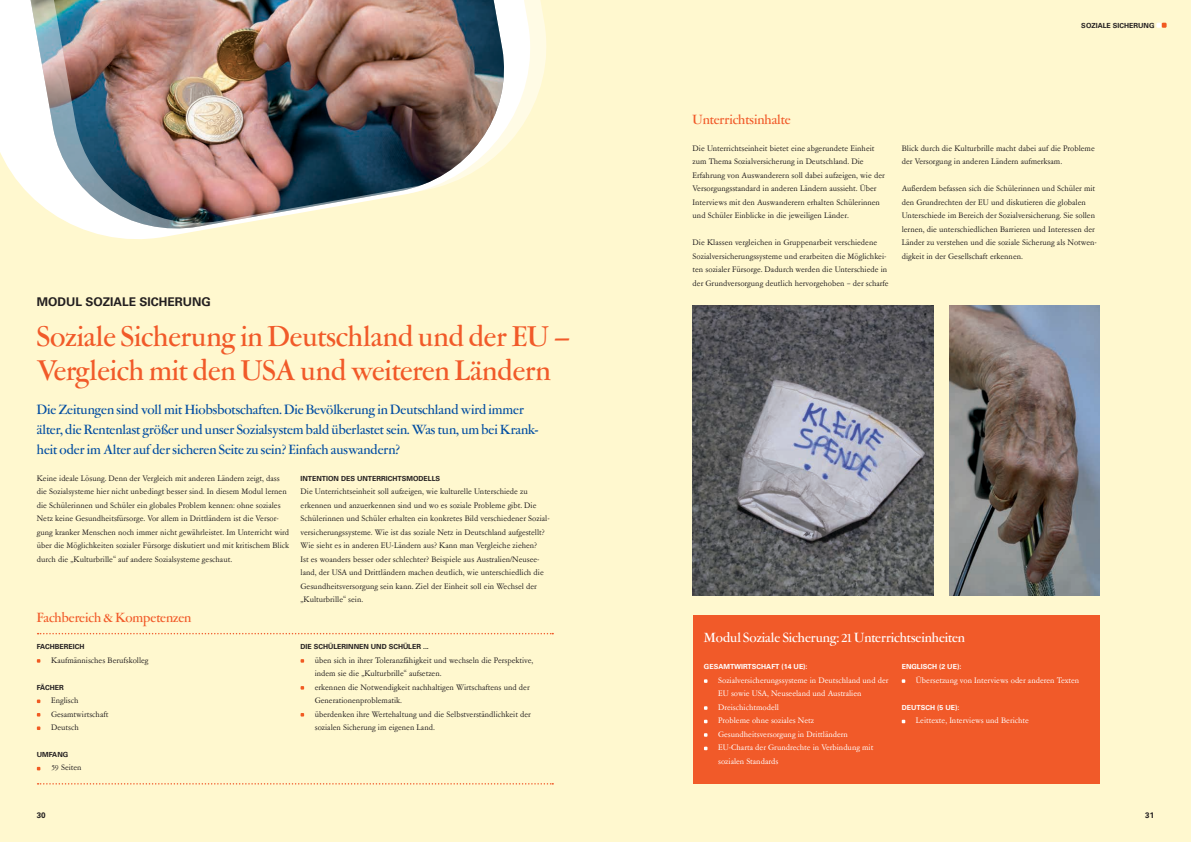
<style>
.page{position:relative;width:1191px;height:842px;background:#fff8cf}
.page>*{position:absolute;margin:0;border:0;box-sizing:border-box;transform-origin:0 0}
.t1{font:500 32px/33.7px "Garamont Amst SHOP";color:#f15a29}
.t2{font:500 15px/20.2px "Garamont Amst SHOP";color:#034ea2}
.t3{font:500 15px "Garamont Amst SHOP";color:#fff}
.t4{font:500 15px "Garamont Amst SHOP";color:#f15a29}
.t5{font:700 12px "Univers LT Pro 65";color:#231f20}
.t6{font:9px/13.5px "Garamont Amst SB";color:#231f20}
.t7{font:9px/13.5px "Garamont Amst SB";color:#fff}
.t8{font:700 8px "Univers LT Pro 65";color:#231f20}
.t9{font:700 7px "Univers LT Pro 65";color:#231f20}
.t10{font:700 7px "Univers LT Pro 65";color:#fff}
</style>
<div class="page">
<svg style="left:1156px;top:23px;width:10px;height:5px"></svg>
<img style="left:0;top:0;width:546px;height:239px">
<svg style="left:37px;top:659px;width:3px;height:4px"></svg>
<svg style="left:37px;top:699px;width:3px;height:4px"></svg>
<svg style="left:37px;top:726px;width:3px;height:4px"></svg>
<svg style="left:300px;top:659px;width:4px;height:4px"></svg>
<svg style="left:300px;top:686px;width:4px;height:4px"></svg>
<svg style="left:300px;top:713px;width:4px;height:3px"></svg>
<svg style="left:38px;top:633px;width:515px;height:1px"></svg>
<svg style="left:38px;top:783px;width:515px;height:1px"></svg>
<img style="left:949px;top:306px;width:150px;height:289px">
<div style="left:692px;top:615px;width:407px;height:169px;background:#f15a29"></div>
<svg style="left:704px;top:679px;width:3px;height:4px"></svg>
<svg style="left:704px;top:706px;width:3px;height:4px"></svg>
<svg style="left:704px;top:733px;width:3px;height:4px"></svg>
<svg style="left:901px;top:679px;width:4px;height:4px"></svg>
<svg style="left:901px;top:720px;width:4px;height:3px"></svg>
<img style="left:692px;top:306px;width:242px;height:289px">
<h3 class="t5" style="left:37px;top:294px;width:176px">MODUL SOZIALE SICHERUNG</h3>
<h1 class="t1" style="left:37px;top:321px;width:534px">Soziale Sicherung in Deutschland und der EU –<br>Vergleich mit den USA und weiteren Ländern</h1>
<p class="t2" style="left:37px;top:400px;width:503px">Die Zeitungen sind voll mit Hiobsbotschaften. Die Bevölkerung in Deutschland wird immer älter, die Rentenlast größer und unser Sozialsystem bald überlastet sein. Was tun, um bei Krank&shy;heit oder im Alter auf der sicheren Seite zu sein? Einfach auswandern?</p>
<p class="t6" style="left:37px;top:472px;width:254px">Keine ideale Lösung. Denn der Vergleich mit anderen Ländern zeigt, dass die Sozialsysteme hier nicht unbedingt besser sind. In diesem Modul lernen die Schülerinnen und Schüler ein globales Problem kennen: ohne soziales Netz keine Gesundheitsfürsorge. Vor allem in Drittländern ist die Versor&shy;gung kranker Menschen noch immer nicht gewährleistet. Im Unterricht wird über die Möglichkeiten sozialer Fürsorge diskutiert und mit kritischem Blick durch die „Kulturbrille“ auf andere Sozialsysteme geschaut.</p>
<p class="t9" style="left:300px;top:474px;width:141px">INTENTION DES UNTERRICHTSMODELLS</p>
<p class="t6" style="left:300px;top:485px;width:251px">Die Unterrichtseinheit soll aufzeigen, wie kulturelle Unterschiede zu erkennen und anzuerkennen sind und wo es soziale Probleme gibt. Die Schülerinnen und Schüler erhalten ein konkretes Bild verschiedener Sozial&shy;versicherungssysteme. Wie ist das soziale Netz in Deutschland aufgestellt?<br>Wie sieht es in anderen EU-Ländern aus? Kann man Vergleiche ziehen?<br>Ist es woanders besser oder schlechter? Beispiele aus Australien/Neusee&shy;land, der USA und Drittländern machen deutlich, wie unterschiedlich die Gesundheitsversorgung sein kann. Ziel der Einheit soll ein Wechsel der „Kulturbrille“ sein.</p>
<h2 class="t4" style="left:37px;top:610px;width:156px">Fachbereich &amp; Kompetenzen</h2>
<p class="t9" style="left:37px;top:642px;width:49px">FACHBEREICH</p>
<p class="t6" style="left:51px;top:654px;width:99px">Kaufmännisches Berufskolleg</p>
<p class="t9" style="left:37px;top:683px;width:28px">FÄCHER</p>
<p class="t6" style="left:51px;top:694px;width:59px">Englisch<br>Gesamtwirtschaft<br>Deutsch</p>
<p class="t9" style="left:37px;top:750px;width:33px">UMFANG</p>
<p class="t6" style="left:51px;top:761px;width:32px">59 Seiten</p>
<p class="t9" style="left:300px;top:642px;width:130px">DIE SCHÜLERINNEN UND SCHÜLER ...</p>
<p class="t6" style="left:315px;top:654px;width:220px">üben sich in ihrer Toleranzfähigkeit und wechseln die Perspektive, indem sie die „Kulturbrille“ aufsetzen.<br>erkennen die Notwendigkeit nachhaltigen Wirtschaftens und der Generationenproblematik.<br>überdenken ihre Wertehaltung und die Selbstverständlichkeit der sozialen Sicherung im eigenen Land.</p>
<p class="t9" style="left:1081px;top:21px;width:75px">SOZIALE SICHERUNG</p>
<h2 class="t4" style="left:692px;top:112px;width:99px">Unterrichtsinhalte</h2>
<p class="t6" style="left:692px;top:142px;width:194px">Die Unterrichtseinheit bietet eine abgerundete Einheit zum Thema Sozialversicherung in Deutschland. Die Erfahrung von Auswanderern soll dabei aufzeigen, wie der Versorgungsstandard in anderen Ländern aussieht. Über Interviews mit den Auswanderern erhalten Schülerinnen und Schüler Einblicke in die jeweiligen Länder.</p>
<p class="t6" style="left:692px;top:236px;width:197px">Die Klassen vergleichen in Gruppenarbeit verschiedene Sozialversicherungssysteme und erarbeiten die Möglichkei&shy;ten sozialer Fürsorge. Dadurch werden die Unterschiede in der Grundversorgung deutlich hervorgehoben – der scharfe</p>
<p class="t6" style="left:901px;top:142px;width:194px">Blick durch die Kulturbrille macht dabei auf die Probleme der Versorgung in anderen Ländern aufmerksam.</p>
<p class="t6" style="left:901px;top:182px;width:197px">Außerdem befassen sich die Schülerinnen und Schüler mit den Grundrechten der EU und diskutieren die globalen Unterschiede im Bereich der Sozialversicherung. Sie sollen lernen, die unterschiedlichen Barrieren und Interessen der Länder zu verstehen und die soziale Sicherung als Notwen&shy;digkeit in der Gesellschaft erkennen.</p>
<h2 class="t3" style="left:704px;top:631px;width:263px">Modul Soziale Sicherung: 21 Unterrichtseinheiten</h2>
<p class="t10" style="left:704px;top:663px;width:105px">GESAMTWIRTSCHAFT (14 UE):</p>
<p class="t7" style="left:718px;top:674px;width:172px">Sozialversicherungssysteme in Deutschland und der EU sowie USA, Neuseeland und Australien Dreischichtmodell<br>Probleme ohne soziales Netz Gesundheitsversorgung in Drittländern<br>EU-Charta der Grundrechte in Verbindung mit sozialen Standards</p>
<p class="t10" style="left:901px;top:663px;width:61px">ENGLISCH (2 UE):</p>
<p class="t7" style="left:916px;top:674px;width:165px">Übersetzung von Interviews oder anderen Texten</p>
<p class="t10" style="left:901px;top:703px;width:59px">DEUTSCH (5 UE):</p>
<p class="t7" style="left:916px;top:714px;width:114px">Leittexte, Interviews und Berichte</p>
<p class="t8" style="left:37px;top:810px;width:10px">30</p>
<p class="t8" style="left:1145px;top:810px;width:10px">31</p>
</div>
